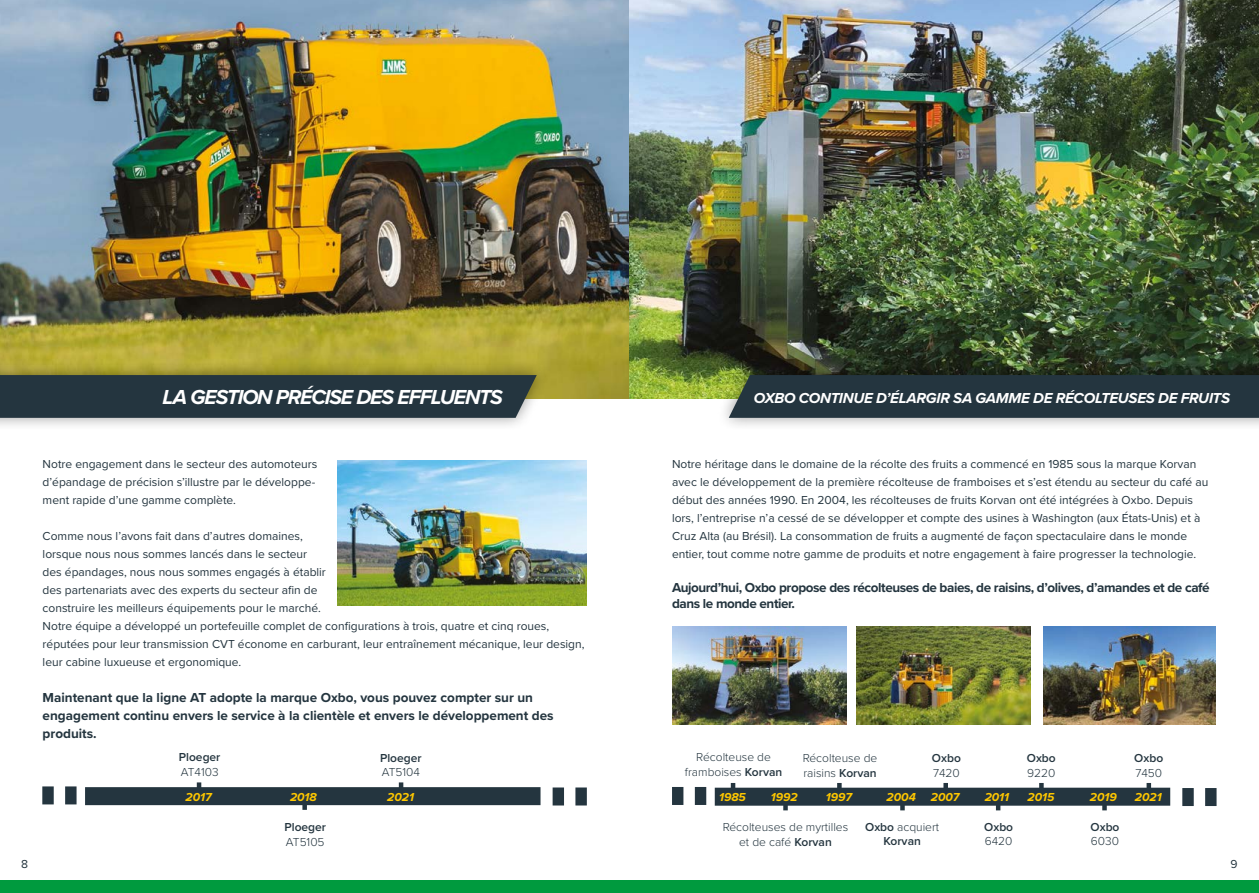
<style>
.page{position:relative;width:1259px;height:893px;background:#fff}
.page>*{position:absolute;margin:0;border:0;box-sizing:border-box;transform-origin:0 0}
.t1{font:italic 700 21px "Proxima Nova";letter-spacing:-.05em;color:#fff}
.t2{font:italic 700 15px "Proxima Nova";letter-spacing:-.02em;color:#fff}
.t3{font:700 13.5px/18px "Proxima Nova";color:#24353f}
.t4{font:700 13.5px/16.2px "Proxima Nova";letter-spacing:-.03em;color:#24353f}
.t5{font:12px/18px "Proxima Nova";color:#24353f}
.t6{font:300 12px/14.4px "Proxima Nova";color:#24353f;text-align:center}
.t7{font:600 12px/14.4px "Proxima Nova";color:#24353f;text-align:center}
.t8{font:italic 700 12px "Proxima Nova";color:#fec700}
.s1{font-weight:600}
.s2{font-weight:300}
</style>
<div class="page">
<div style="left:0;top:880px;width:1259px;height:13px;background:#009a3e"></div>
<img style="left:0;top:0;width:1259px;height:398px">
<div style="left:0;top:361px;width:549px;height:71px;background:#000;opacity:.4"></div>
<div style="left:0;top:375px;width:537px;height:43px;background:#24353f"></div>
<div style="left:716px;top:361px;width:543px;height:71px;background:#000;opacity:.4"></div>
<div style="left:729px;top:375px;width:530px;height:43px;background:#24353f"></div>
<img style="left:337px;top:461px;width:250px;height:144px">
<img style="left:672px;top:627px;width:174px;height:98px">
<img style="left:856px;top:627px;width:174px;height:98px">
<img style="left:1043px;top:627px;width:172px;height:98px">
<div style="left:85px;top:787px;width:455px;height:18px;background:#24353f"></div>
<svg style="left:552px;top:787px;width:35px;height:18px"></svg>
<hr style="left:197px;top:782px;width:4px;height:15px;background:#24353f">
<div style="left:302px;top:795px;width:5px;height:15px;background:#24353f"></div>
<hr style="left:399px;top:782px;width:4px;height:15px;background:#24353f">
<svg style="left:42px;top:786px;width:35px;height:18px"></svg>
<div style="left:715px;top:788px;width:455px;height:18px;background:#24353f"></div>
<svg style="left:1182px;top:788px;width:34px;height:18px"></svg>
<hr style="left:731px;top:783px;width:4px;height:14px;background:#24353f">
<div style="left:783px;top:796px;width:5px;height:14px;background:#24353f"></div>
<svg style="left:672px;top:787px;width:34px;height:18px"></svg>
<hr style="left:837px;top:783px;width:4px;height:14px;background:#24353f">
<hr style="left:900px;top:796px;width:4px;height:14px;background:#24353f">
<div style="left:943px;top:783px;width:5px;height:14px;background:#24353f"></div>
<hr style="left:996px;top:796px;width:4px;height:14px;background:#24353f">
<hr style="left:1039px;top:783px;width:4px;height:14px;background:#24353f">
<hr style="left:1102px;top:796px;width:4px;height:14px;background:#24353f">
<div style="left:1146px;top:783px;width:5px;height:14px;background:#24353f"></div>
<h1 class="t1" style="left:163px;top:382px;width:342px">LA GESTION PRÉCISE DES EFFLUENTS</h1>
<p class="t2" style="left:754px;top:387px;width:478px">OXBO CONTINUE D’ÉLARGIR SA GAMME DE RÉCOLTEUSES DE FRUITS</p>
<p class="t5" style="left:43px;top:454px;width:276px">Notre engagement dans le secteur des automoteurs d’épandage de précision s’illustre par le développe&shy;ment rapide d’une gamme complète.</p>
<p class="t5" style="left:43px;top:526px;width:543px">Comme nous l’avons fait dans d’autres domaines,<br>lorsque nous nous sommes lancés dans le secteur<br>des épandages, nous nous sommes engagés à établir<br>des partenariats avec des experts du secteur afin de<br>construire les meilleurs équipements pour le marché.<br>Notre équipe a développé un portefeuille complet de configurations à trois, quatre et cinq roues, réputées pour leur transmission CVT économe en carburant, leur entraînement mécanique, leur design, leur cabine luxueuse et ergonomique.</p>
<p class="t3" style="left:43px;top:688px;width:512px">Maintenant que la ligne AT adopte la marque Oxbo, vous pouvez compter sur un engagement continu envers le service à la clientèle et envers le développement des produits.</p>
<p class="t5" style="left:672px;top:454px;width:538px">Notre héritage dans le domaine de la récolte des fruits a commencé en 1985 sous la marque Korvan avec le développement de la première récolteuse de framboises et s’est étendu au secteur du café au début des années 1990. En 2004, les récolteuses de fruits Korvan ont été intégrées à Oxbo. Depuis lors, l’entreprise n’a cessé de se développer et compte des usines à Washington (aux États-Unis) et à Cruz Alta (au Brésil). La consommation de fruits a augmenté de façon spectaculaire dans le monde entier, tout comme notre gamme de produits et notre engagement à faire progresser la technologie.</p>
<p class="t4" style="left:672px;top:579px;width:539px">Aujourd’hui, Oxbo propose des récolteuses de baies, de raisins, d’olives, d’amandes et de café dans le monde entier.</p>
<p class="t7" style="left:179px;top:750px;width:43px">Ploeger</p>
<p class="t6" style="left:181px;top:764px;width:39px">AT4103</p>
<p class="t7" style="left:380px;top:750px;width:43px">Ploeger</p>
<p class="t6" style="left:382px;top:764px;width:40px">AT5104</p>
<p class="t6" style="left:685px;top:749px;width:99px">Récolteuse de framboises <span class="s1">Korvan</span></p>
<p class="t6" style="left:802px;top:750px;width:76px;text-align:left">Récolteuse de raisins <span class="s1">Korvan</span></p>
<p class="t7" style="left:932px;top:751px;width:30px">Oxbo</p>
<p class="t6" style="left:933px;top:765px;width:28px">7420</p>
<p class="t7" style="left:1027px;top:751px;width:30px">Oxbo</p>
<p class="t6" style="left:1027px;top:765px;width:30px">9220</p>
<p class="t7" style="left:1134px;top:751px;width:30px">Oxbo</p>
<p class="t6" style="left:1135px;top:765px;width:28px">7450</p>
<p class="t8" style="left:185px;top:788px;width:28px">2017</p>
<p class="t8" style="left:290px;top:788px;width:28px">2018</p>
<p class="t8" style="left:387px;top:788px;width:28px">2021</p>
<p class="t8" style="left:719px;top:788px;width:28px">1985</p>
<p class="t8" style="left:771px;top:788px;width:28px">1992</p>
<p class="t8" style="left:826px;top:788px;width:28px">1997</p>
<p class="t8" style="left:886px;top:788px;width:31px">2004</p>
<p class="t8" style="left:931px;top:788px;width:30px">2007</p>
<p class="t8" style="left:984px;top:788px;width:26px">2011</p>
<p class="t8" style="left:1027px;top:788px;width:28px">2015</p>
<p class="t8" style="left:1089px;top:788px;width:28px">2019</p>
<p class="t8" style="left:1135px;top:788px;width:28px">2021</p>
<p class="t7" style="left:284px;top:820px;width:43px">Ploeger</p>
<p class="t6" style="left:286px;top:834px;width:40px">AT5105</p>
<p class="t6" style="left:722px;top:819px;width:127px">Récolteuses de myrtilles et de café <span class="s1">Korvan</span></p>
<p class="t7" style="left:865px;top:819px;width:76px">Oxbo <span class="s2">acquiert<br></span>Korvan</p>
<p class="t7" style="left:984px;top:819px;width:30px">Oxbo</p>
<p class="t6" style="left:984px;top:834px;width:29px">6420</p>
<p class="t7" style="left:1090px;top:819px;width:30px">Oxbo</p>
<p class="t6" style="left:1091px;top:834px;width:30px">6030</p>
<p class="t5" style="left:21px;top:855px;width:8px">8</p>
<p class="t5" style="left:1230px;top:855px;width:9px">9</p>
</div>
